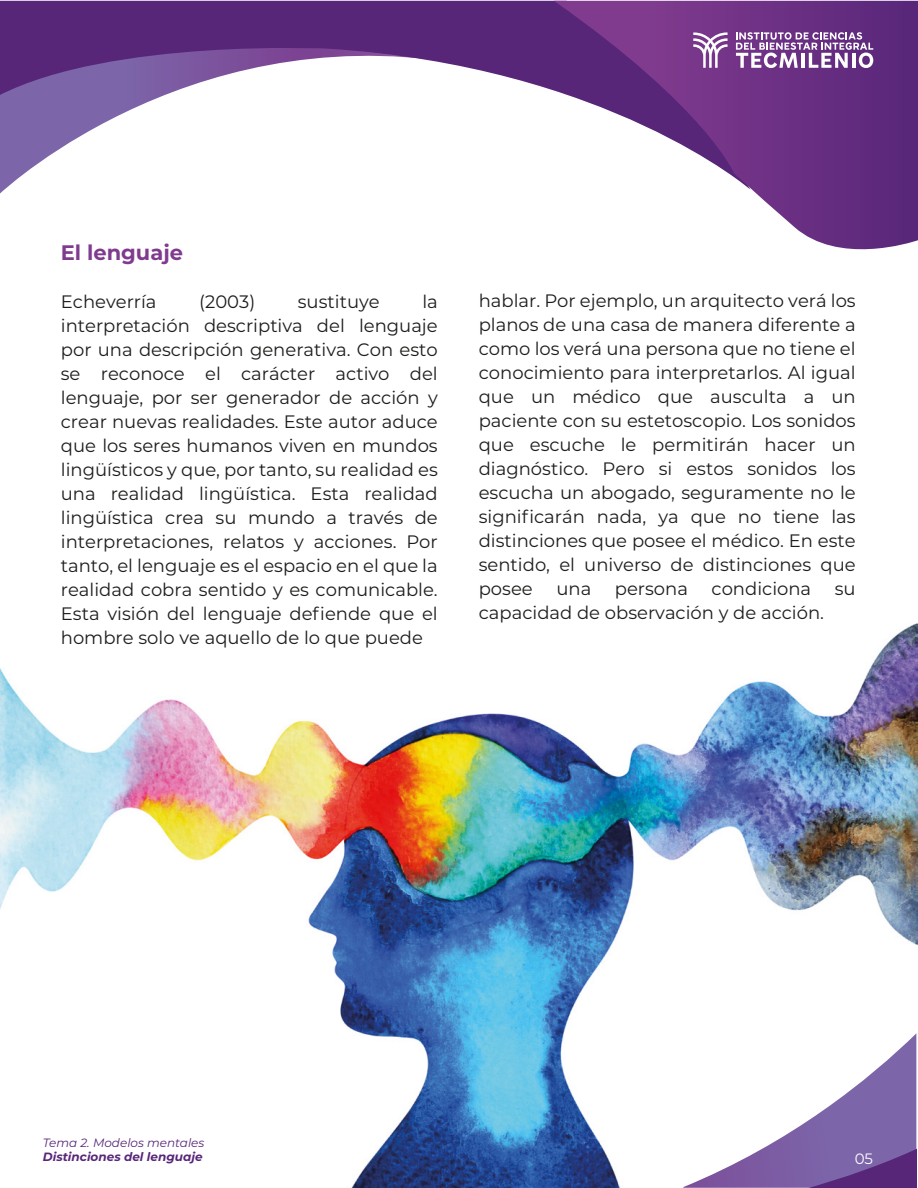
<style>
.page{position:relative;width:918px;height:1188px;background:#fff}
.page>*{position:absolute;margin:0;border:0;box-sizing:border-box;transform-origin:0 0}
.t1{font:700 21px "Montserrat";color:#803b8f}
.t2{font:18px/24px "Montserrat";color:#1d1d1b;text-align:justify}
.t3{font:15px "Montserrat";color:#fff}
.t4{font:italic 700 12px "Montserrat";color:#572679}
.t5{font:italic 12px "Montserrat";color:#572679}
</style>
<div class="page">
<svg style="left:0;top:1px;width:554px;height:189px"></svg>
<svg style="left:554px;top:1px;width:364px;height:249px"></svg>
<svg style="left:736px;top:32px;width:137px;height:36px"></svg>
<svg style="left:693px;top:32px;width:35px;height:36px"></svg>
<img style="left:1px;top:623px;width:916px;height:565px">
<svg style="left:683px;top:1033px;width:233px;height:155px"></svg>
<p class="t1" style="left:61px;top:237px;width:124px">El lenguaje</p>
<p class="t2" style="left:61px;top:289px;width:97px">Echeverría</p>
<p class="t2" style="left:199px;top:289px;width:58px">(2003)</p>
<p class="t2" style="left:298px;top:289px;width:83px">sustituye</p>
<p class="t2" style="left:61px;top:289px;width:378px;text-indent:361px">la interpretación descriptiva del lenguaje por una descripción generativa. Con esto se reconoce el carácter activo del lenguaje, por ser generador de acción y crear nuevas realidades. Este autor aduce que los seres humanos viven en mundos lingüísticos y que, por tanto, su realidad es una realidad lingüística. Esta realidad lingüística crea su mundo a través de interpretaciones, relatos y acciones. Por tanto, el lenguaje es el espacio en el que la realidad cobra sentido y es comunicable.<br>Esta visión del lenguaje defiende que el hombre solo ve aquello de lo que puede</p>
<p class="t2" style="left:479px;top:288px;width:378px">hablar. Por ejemplo, un arquitecto verá los planos de una casa de manera diferente a como los verá una persona que no tiene el conocimiento para interpretarlos. Al igual que un médico que ausculta a un paciente con su estetoscopio. Los sonidos que escuche le permitirán hacer un diagnóstico. Pero si estos sonidos los escucha un abogado, seguramente no le significarán nada, ya que no tiene las distinciones que posee el médico. En este sentido, el universo de distinciones que posee</p>
<p class="t2" style="left:556px;top:576px;width:36px">una</p>
<p class="t2" style="left:615px;top:576px;width:75px">persona</p>
<p class="t2" style="left:712px;top:576px;width:101px">condiciona</p>
<p class="t2" style="left:835px;top:576px;width:22px">su</p>
<p class="t2" style="left:479px;top:600px;width:347px">capacidad de observación y de acción.</p>
<p class="t5" style="left:43px;top:1134px;width:163px">Tema 2. Modelos mentales</p>
<p class="t4" style="left:43px;top:1148px;width:161px">Distinciones del lenguaje</p>
<p class="t3" style="left:855px;top:1148px;width:49px">05 03</p>
</div>
